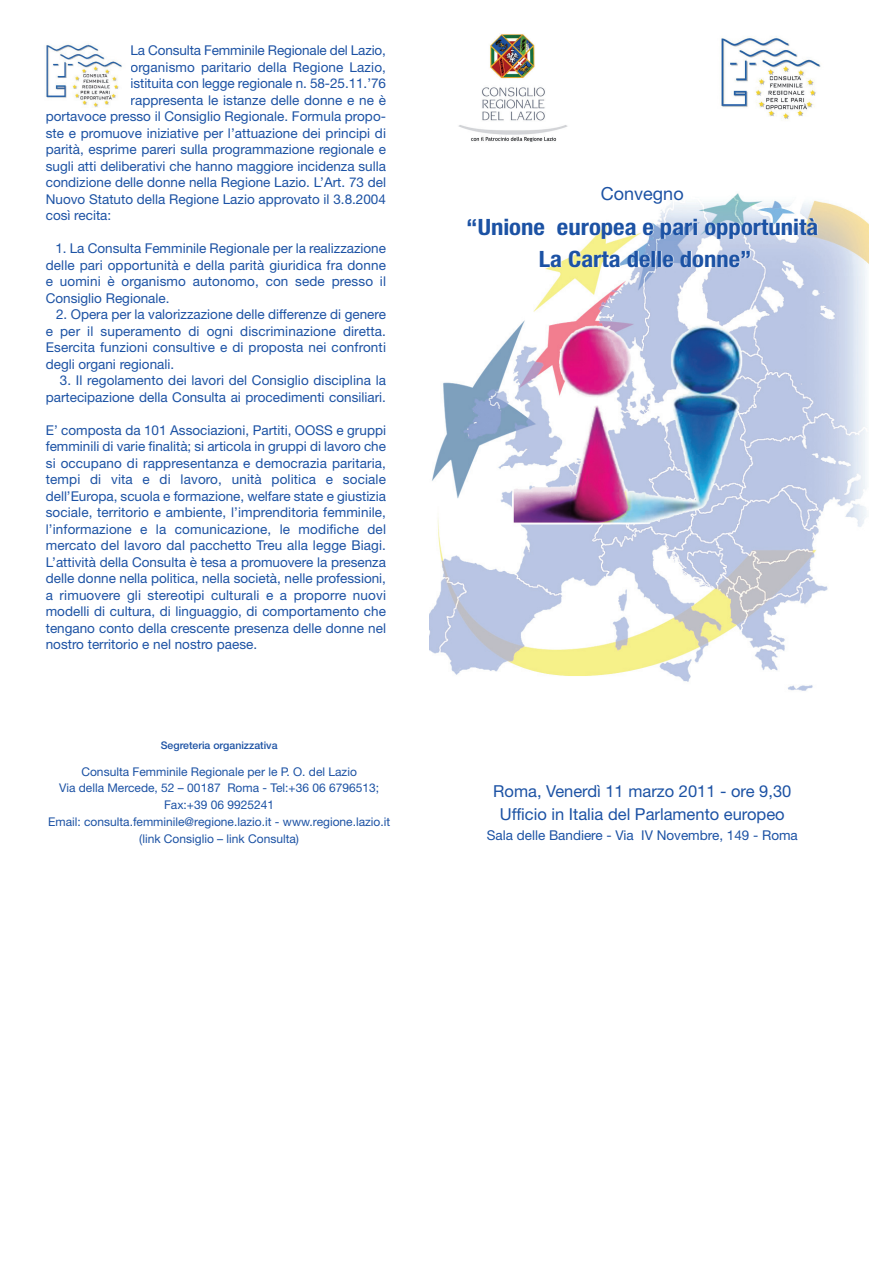
<style>
.page{position:relative;width:893px;height:1263px;background:#fff}
.page>*{position:absolute;margin:0;border:0;box-sizing:border-box;transform-origin:0 0}
.t1{font:700 condensed 22.5px/32px "Helvetica Neue";color:#1c52a4;text-align:center;scale:1.1 1}
.t2{font:18px "Helvetica Neue";color:#1c52a4}
.t3{font:16.5px/23.1px "Helvetica Neue";color:#1c52a4;text-align:center}
.t4{font:13.5px/16.5px "Helvetica Neue";color:#1c52a4;text-align:justify}
.t5{font:12px/16.8px "Helvetica Neue";color:#1c52a4;text-align:center}
.t6{font:500 10.5px "Helvetica Neue";color:#1c52a4}
</style>
<div class="page">
<img style="left:430px;top:193px;width:439px;height:498px">
<img style="left:458px;top:34px;width:363px;height:108px">
<img style="left:46px;top:44px;width:76px;height:64px">
<p class="t4" style="left:130px;top:44px;width:257px">La Consulta Femminile Regionale del Lazio,</p>
<p class="t4" style="left:130px;top:60px;width:257px">organismo paritario della Regione Lazio,</p>
<p class="t4" style="left:130px;top:77px;width:257px">istituita con legge regionale n. 58-25.11.’76</p>
<p class="t4" style="left:130px;top:93px;width:257px">rappresenta le istanze delle donne e ne è</p>
<p class="t4" style="left:46px;top:110px;width:342px">portavoce presso il Consiglio Regionale. Formula propo-</p>
<p class="t4" style="left:46px;top:126px;width:342px">ste e promuove iniziative per l’attuazione dei principi di</p>
<p class="t4" style="left:46px;top:143px;width:342px">parità, esprime pareri sulla programmazione regionale e</p>
<p class="t4" style="left:46px;top:159px;width:342px">sugli atti deliberativi che hanno maggiore incidenza sulla</p>
<p class="t4" style="left:46px;top:176px;width:342px">condizione delle donne nella Regione Lazio. L’Art. 73 del</p>
<p class="t4" style="left:46px;top:192px;width:342px">Nuovo Statuto della Regione Lazio approvato il 3.8.2004</p>
<p class="t4" style="left:46px;top:209px;width:67px">così recita:</p>
<p class="t4" style="left:46px;top:242px;width:342px;text-indent:10px">1. La Consulta Femminile Regionale per la realizzazione delle pari opportunità e della parità giuridica fra donne e uomini è organismo autonomo, con sede presso il Consiglio Regionale.</p>
<p class="t4" style="left:46px;top:308px;width:342px;text-indent:10px">2. Opera per la valorizzazione delle differenze di genere e per il superamento di ogni discriminazione diretta.<br>Esercita funzioni consultive e di proposta nei confronti degli organi regionali.</p>
<p class="t4" style="left:46px;top:374px;width:342px;text-align:right">3. Il regolamento dei lavori del Consiglio disciplina la partecipazione della Consulta ai procedimenti consiliari.</p>
<p class="t4" style="left:46px;top:423px;width:342px">E’ composta da 101 Associazioni, Partiti, OOSS e gruppi femminili di varie finalità; si articola in gruppi di lavoro che si occupano di rappresentanza e democrazia paritaria, tempi di vita e di lavoro, unità politica e sociale dell’Europa, scuola e formazione, welfare state e giustizia sociale, territorio e ambiente, l’imprenditoria femminile, l’informazione e la comunicazione, le modifiche del mercato del lavoro dal pacchetto Treu alla legge Biagi.<br>L’attività della Consulta è tesa a promuovere la presenza delle donne nella politica, nella società, nelle professioni, a rimuovere gli stereotipi culturali e a proporre nuovi modelli di cultura, di linguaggio, di comportamento che tengano conto della crescente presenza delle donne nel nostro territorio e nel nostro paese.</p>
<p class="t6" style="left:161px;top:741px;width:118px">Segreteria organizzativa</p>
<p class="t5" style="left:48px;top:764px;width:344px">Consulta Femminile Regionale per le P. O. del Lazio<br>Via della Mercede, 52 – 00187 Roma - Tel:+36 06 6796513; Fax:+39 06 9925241<br>Email: consulta.femminile@regione.lazio.it - www.regione.lazio.it (link Consiglio – link Consulta)</p>
<h2 class="t2" style="left:601px;top:187px;width:84px">Convegno</h2>
<h1 class="t1" style="left:466px;top:211px;width:322px">“Unione europea e pari opportunità<br>La Carta delle donne”</h1>
<p class="t3" style="left:493px;top:781px;width:300px">Roma, Venerdì 11 marzo 2011 - ore 9,30<br>Ufficio in Italia del Parlamento europeo</p>
<p class="t4" style="left:487px;top:828px;width:313px">Sala delle Bandiere - Via IV Novembre, 149 - Roma</p>
</div>
